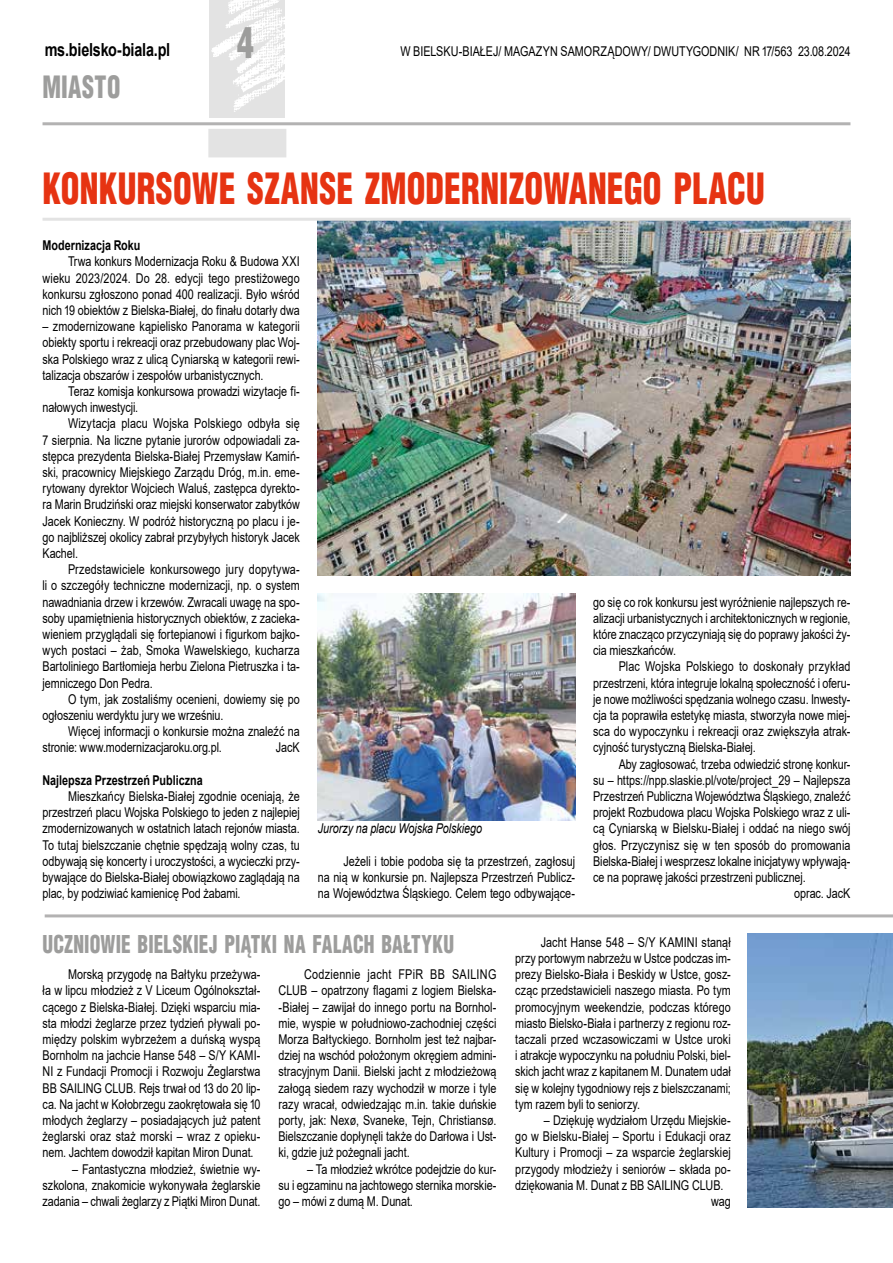
<style>
.page{position:relative;width:893px;height:1263px;background:#fff}
.page>*{position:absolute;margin:0;border:0;box-sizing:border-box;transform-origin:0 0}
.t1{font:900 42px "Switzerland Cond";letter-spacing:.005em;color:#e63312;scale:.8 1}
.t2{font:900 42px "Switzerland Cond";color:#9d9d9c;scale:.8 1}
.t3{font:900 30px "Switzerland Cond";letter-spacing:.02em;color:#9d9d9c;scale:.8 1}
.t4{font:900 24px "Switzerland Cond";letter-spacing:.01em;color:#9d9d9c;scale:.8 1}
.t5{font:700 18px "Arial";letter-spacing:-.015em;color:#000;scale:.8 1}
.t6{font:13.5px/16.2px "Arial";letter-spacing:-.005em;color:#000;text-align:justify;scale:.8 1}
.t7{font:700 13.5px "Arial";color:#000;scale:.8 1}
.t8{font:italic 13.5px "Arial";letter-spacing:-.005em;color:#000;scale:.8 1}
</style>
<div class="page">
<hr style="left:43px;top:122px;width:807px;height:3px;background:#b3b2b2">
<img style="left:209px;top:0;width:76px;height:118px">
<div style="left:208px;top:129px;width:78px;height:28px;background:#e3e3e3"></div>
<img style="left:318px;top:221px;width:532px;height:355px">
<hr style="left:45px;top:914px;width:848px;height:3px;background:#b3b2b2">
<hr style="left:43px;top:218px;width:807px;height:3px;background:#e3e3e3">
<img style="left:318px;top:593px;width:257px;height:227px">
<img style="left:747px;top:933px;width:146px;height:275px">
<h3 class="t5" style="left:45px;top:37px;width:158px">ms.bielsko-biala.pl</h3>
<h2 class="t3" style="left:43px;top:68px;width:99px">MIASTO</h2>
<h1 class="t2" style="left:237px;top:16px;width:22px">4</h1>
<p class="t6" style="left:400px;top:43px;width:564px">W BIELSKU-BIAŁEJ/ MAGAZYN SAMORZĄDOWY/ DWUTYGODNIK/ NR 17/563 23.08.2024</p>
<h1 class="t1" style="left:43px;top:162px;width:904px">KONKURSOWE SZANSE ZMODERNIZOWANEGO PLACU</h1>
<p class="t7" style="left:43px;top:236px;width:124px">Modernizacja Roku</p>
<p class="t6" style="left:43px;top:253px;width:323px;text-indent:26px">Trwa konkurs Modernizacja Roku &amp; Budowa XXI wieku 2023/2024. Do 28. edycji tego prestiżowego konkursu zgłoszono ponad 400 realizacji. Było wśród nich 19 obiektów z Bielska-Białej, do finału dotarły dwa</p>
<p class="t6" style="left:43px;top:318px;width:323px">– zmodernizowane kąpielisko Panorama w kategorii obiekty sportu i rekreacji oraz przebudowany plac Woj&shy;ska Polskiego wraz z ulicą Cyniarską w kategorii rewi&shy;talizacja obszarów i zespołów urbanistycznych.</p>
<p class="t6" style="left:43px;top:383px;width:323px;text-indent:26px">Teraz komisja konkursowa prowadzi wizytacje fi&shy;nałowych inwestycji.</p>
<p class="t6" style="left:43px;top:415px;width:323px;text-indent:26px">Wizytacja placu Wojska Polskiego odbyła się 7 sierpnia. Na liczne pytanie jurorów odpowiadali za&shy;stępca prezydenta Bielska-Białej Przemysław Kamiń&shy;ski, pracownicy Miejskiego Zarządu Dróg, m.in. eme&shy;rytowany dyrektor Wojciech Waluś, zastępca dyrekto&shy;ra Marin Brudziński oraz miejski konserwator zabytków Jacek Konieczny. W podróż historyczną po placu i je&shy;go najbliższej okolicy zabrał przybyłych historyk Jacek Kachel.</p>
<p class="t6" style="left:43px;top:561px;width:323px;text-indent:26px">Przedstawiciele konkursowego jury dopytywa&shy;li o szczegóły techniczne modernizacji, np. o system nawadniania drzew i krzewów. Zwracali uwagę na spo&shy;soby upamiętnienia historycznych obiektów, z zacieka&shy;wieniem przyglądali się fortepianowi i figurkom bajko&shy;wych postaci – żab, Smoka Wawelskiego, kucharza Bartoliniego Bartłomieja herbu Zielona Pietruszka i ta&shy;jemniczego Don Pedra.</p>
<p class="t6" style="left:43px;top:691px;width:323px;text-indent:26px">O tym, jak zostaliśmy ocenieni, dowiemy się po ogłoszeniu werdyktu jury we wrześniu.</p>
<p class="t6" style="left:43px;top:723px;width:323px;text-indent:26px">Więcej informacji o konkursie można znaleźć na stronie: www.modernizacjaroku.org.pl.</p>
<p class="t6" style="left:276px;top:739px;width:31px">JacK</p>
<p class="t7" style="left:43px;top:770px;width:202px">Najlepsza Przestrzeń Publiczna</p>
<p class="t6" style="left:43px;top:788px;width:323px;text-indent:26px">Mieszkańcy Bielska-Białej zgodnie oceniają, że przestrzeń placu Wojska Polskiego to jeden z najlepiej zmodernizowanych w ostatnich latach rejonów miasta.<br>To tutaj bielszczanie chętnie spędzają wolny czas, tu odbywają się koncerty i uroczystości, a wycieczki przy&shy;bywające do Bielska-Białej obowiązkowo zaglądają na plac, by podziwiać kamienicę Pod żabami.</p>
<p class="t8" style="left:318px;top:820px;width:207px">Jurorzy na placu Wojska Polskiego</p>
<p class="t6" style="left:318px;top:853px;width:323px;text-indent:26px">Jeżeli i tobie podoba się ta przestrzeń, zagłosuj na nią w konkursie pn. Najlepsza Przestrzeń Publicz&shy;na Województwa Śląskiego. Celem tego odbywające-</p>
<p class="t6" style="left:593px;top:594px;width:323px">go się co rok konkursu jest wyróżnienie najlepszych re&shy;alizacji urbanistycznych i architektonicznych w regionie, które znacząco przyczyniają się do poprawy jakości ży&shy;cia mieszkańców.</p>
<p class="t6" style="left:593px;top:658px;width:323px;text-indent:26px">Plac Wojska Polskiego to doskonały przykład przestrzeni, która integruje lokalną społeczność i oferu&shy;je nowe możliwości spędzania wolnego czasu. Inwesty&shy;cja ta poprawiła estetykę miasta, stworzyła nowe miej&shy;sca do wypoczynku i rekreacji oraz zwiększyła atrak&shy;cyjność turystyczną Bielska-Białej.</p>
<p class="t6" style="left:619px;top:756px;width:291px">Aby zagłosować, trzeba odwiedzić stronę konkur-</p>
<p class="t6" style="left:593px;top:772px;width:323px">su – https://npp.slaskie.pl/vote/project_29 – Najlepsza</p>
<p class="t6" style="left:593px;top:788px;width:323px">Przestrzeń Publiczna Województwa Śląskiego, znaleźć</p>
<p class="t6" style="left:593px;top:804px;width:323px">projekt Rozbudowa placu Wojska Polskiego wraz z uli-</p>
<p class="t6" style="left:593px;top:820px;width:323px">cą Cyniarską w Bielsku-Białej i oddać na niego swój</p>
<p class="t6" style="left:593px;top:837px;width:323px">głos. Przyczynisz się w ten sposób do promowania</p>
<p class="t6" style="left:593px;top:853px;width:323px">Bielska-Białej i wesprzesz lokalne inicjatywy wpływają-</p>
<p class="t6" style="left:593px;top:869px;width:267px">ce na poprawę jakości przestrzeni publicznej.</p>
<p class="t6" style="left:794px;top:885px;width:72px">oprac. JacK</p>
<h3 class="t4" style="left:43px;top:928px;width:516px">UCZNIOWIE BIELSKIEJ PIĄTKI NA FALACH BAŁTYKU</h3>
<p class="t6" style="left:515px;top:934px;width:271px;text-indent:26px">Jacht Hanse 548 – S/Y KAMINI stanął przy portowym nabrzeżu w Ustce podczas im&shy;prezy Bielsko-Biała i Beskidy w Ustce, gosz&shy;cząc przedstawicieli naszego miasta. Po tym promocyjnym weekendzie, podczas którego miasto Bielsko-Biała i partnerzy z regionu roz&shy;taczali przed wczasowiczami w Ustce uroki i atrakcje wypoczynku na południu Polski, biel&shy;skich jacht wraz z kapitanem M. Dunatem udał się w kolejny tygodniowy rejs z bielszczanami; tym razem byli to seniorzy.</p>
<p class="t6" style="left:544px;top:1112px;width:235px">– Dziękuję wydziałom Urzędu Miejskie-</p>
<p class="t6" style="left:515px;top:1128px;width:271px">go w Bielsku-Białej – Sportu i Edukacji oraz</p>
<p class="t6" style="left:515px;top:1144px;width:271px">Kultury i Promocji – za wsparcie żeglarskiej</p>
<p class="t6" style="left:515px;top:1161px;width:271px">przygody młodzieży i seniorów – składa po-</p>
<p class="t6" style="left:515px;top:1177px;width:262px">dziękowania M. Dunat z BB SAILING CLUB.</p>
<p class="t6" style="left:711px;top:1193px;width:26px">wag</p>
<p class="t6" style="left:278px;top:966px;width:274px;text-indent:26px">Codziennie jacht FPiR BB SAILING CLUB – opatrzony flagami z logiem Bielska--Białej – zawijał do innego portu na Bornhol&shy;mie, wyspie w południowo-zachodniej części Morza Bałtyckiego. Bornholm jest też najbar&shy;dziej na wschód położonym okręgiem admini&shy;stracyjnym Danii. Bielski jacht z młodzieżową załogą siedem razy wychodził w morze i tyle razy wracał, odwiedzając m.in. takie duńskie porty, jak: Nexø, Svaneke, Tejn, Christiansø.<br>Bielszczanie dopłynęli także do Darłowa i Ust&shy;ki, gdzie już pożegnali jacht.</p>
<p class="t6" style="left:278px;top:1161px;width:274px;text-indent:29px">– Ta młodzież wkrótce podejdzie do kur&shy;su i egzaminu na jachtowego sternika morskie&shy;go – mówi z dumą M. Dunat.</p>
<p class="t6" style="left:43px;top:966px;width:274px;text-indent:26px">Morską przygodę na Bałtyku przeżywa&shy;ła w lipcu młodzież z V Liceum Ogólnokształ&shy;cącego z Bielska-Białej. Dzięki wsparciu mia&shy;sta młodzi żeglarze przez tydzień pływali po&shy;między polskim wybrzeżem a duńską wyspą Bornholm na jachcie Hanse 548 – S/Y KAMI-NI z Fundacji Promocji i Rozwoju Żeglarstwa BB SAILING CLUB. Rejs trwał od 13 do 20 lip&shy;ca. Na jacht w Kołobrzegu zaokrętowała się 10 młodych żeglarzy – posiadających już patent żeglarski oraz staż morski – wraz z opieku&shy;nem. Jachtem dowodził kapitan Miron Dunat.</p>
<p class="t6" style="left:43px;top:1161px;width:274px;text-indent:30px">– Fantastyczna młodzież, świetnie wy&shy;szkolona, znakomicie wykonywała żeglarskie zadania – chwali żeglarzy z Piątki Miron Dunat.</p>
</div>
